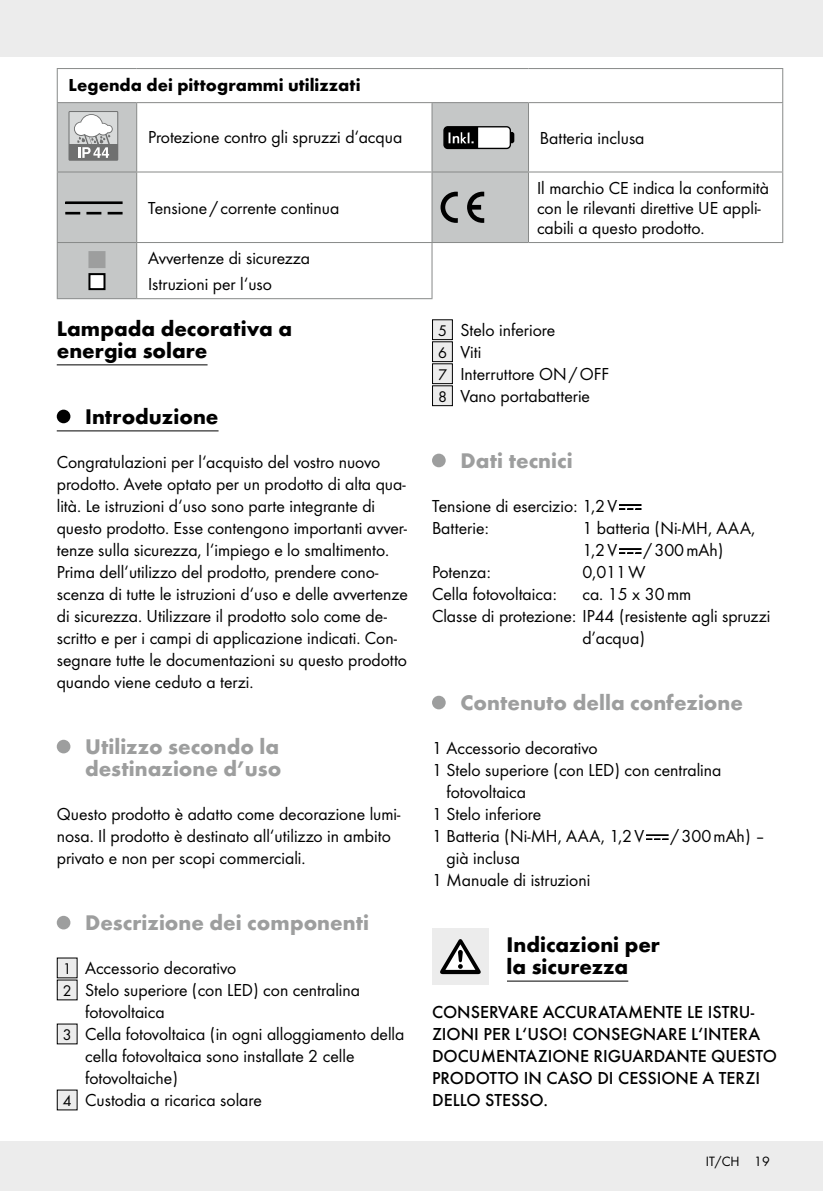
<style>
.page{position:relative;width:823px;height:1191px;background:#fff}
.page>*{position:absolute;margin:0;border:0;box-sizing:border-box;transform-origin:0 0}
.t1{font:700 22px/22px "Futura";color:#9d9e9e}
.t2{font:700 22px/22px "Futura";color:#000}
.t3{font:18px/22px "Futura Boo";color:#000}
.t4{font:500 18px/22px "Futura";color:#000}
.t5{font:700 18px "Futura";color:#000}
.t6{font:14px "Futura Boo";color:#000}
.s1{font-size:16px}
</style>
<div class="page">
<div style="left:0;top:0;width:822px;height:57px;background:#ececec"></div>
<div style="left:0;top:1141px;width:822px;height:50px;background:#ececec"></div>
<svg style="left:58px;top:103px;width:469px;height:196px"></svg>
<hr style="left:57px;top:68px;width:80px;height:1px;background:#878988">
<hr style="left:57px;top:69px;width:1px;height:33px;background:#878988">
<hr style="left:137px;top:68px;width:295px;height:1px;background:#878988">
<hr style="left:432px;top:68px;width:96px;height:1px;background:#878988">
<hr style="left:528px;top:68px;width:254px;height:1px;background:#878988">
<hr style="left:781px;top:69px;width:1px;height:33px;background:#878988">
<hr style="left:57px;top:102px;width:80px;height:1px;background:#878988">
<hr style="left:57px;top:103px;width:1px;height:68px;background:#878988">
<hr style="left:137px;top:102px;width:295px;height:1px;background:#878988">
<hr style="left:136px;top:103px;width:1px;height:68px;background:#878988">
<hr style="left:432px;top:102px;width:96px;height:1px;background:#878988">
<hr style="left:431px;top:103px;width:1px;height:68px;background:#878988">
<hr style="left:528px;top:102px;width:254px;height:1px;background:#878988">
<hr style="left:527px;top:103px;width:1px;height:68px;background:#878988">
<hr style="left:781px;top:103px;width:1px;height:68px;background:#878988">
<hr style="left:57px;top:171px;width:80px;height:1px;background:#878988">
<hr style="left:57px;top:172px;width:1px;height:70px;background:#878988">
<hr style="left:137px;top:171px;width:295px;height:1px;background:#878988">
<hr style="left:136px;top:172px;width:1px;height:70px;background:#878988">
<hr style="left:432px;top:171px;width:96px;height:1px;background:#878988">
<hr style="left:431px;top:172px;width:1px;height:70px;background:#878988">
<hr style="left:528px;top:171px;width:254px;height:1px;background:#878988">
<hr style="left:527px;top:172px;width:1px;height:70px;background:#878988">
<hr style="left:781px;top:172px;width:1px;height:70px;background:#878988">
<hr style="left:432px;top:242px;width:96px;height:1px;background:#878988">
<hr style="left:528px;top:242px;width:254px;height:1px;background:#878988">
<hr style="left:57px;top:242px;width:80px;height:1px;background:#878988">
<hr style="left:57px;top:243px;width:1px;height:55px;background:#878988">
<hr style="left:137px;top:242px;width:295px;height:1px;background:#878988">
<hr style="left:136px;top:243px;width:1px;height:55px;background:#878988">
<hr style="left:431px;top:243px;width:1px;height:55px;background:#878988">
<hr style="left:57px;top:298px;width:80px;height:1px;background:#878988">
<hr style="left:137px;top:298px;width:295px;height:1px;background:#878988">
<div style="left:69px;top:112px;width:49px;height:48px;background:#d8dada"></div>
<div style="left:69px;top:111px;width:49px;height:50px;border:1px solid #6f7070"></div>
<div style="left:69px;top:144px;width:48px;height:16px;background:#6f7070"></div>
<svg style="left:74px;top:114px;width:39px;height:44px"></svg>
<svg style="left:510px;top:132px;width:4px;height:11px"></svg>
<div style="left:444px;top:127px;width:66px;height:21px;background:#fff;border-radius:4px"></div>
<div style="left:443px;top:126px;width:67px;height:23px;border:1px solid #000;border-radius:4px"></div>
<svg style="left:444px;top:127px;width:34px;height:21px"></svg>
<svg style="left:87px;top:212px;width:14px;height:2px"></svg>
<svg style="left:66px;top:212px;width:14px;height:2px"></svg>
<svg style="left:108px;top:212px;width:14px;height:2px"></svg>
<div style="left:66px;top:202px;width:56px;height:2px;border:1px solid #000"></div>
<svg style="left:467px;top:192px;width:17px;height:31px"></svg>
<svg style="left:440px;top:192px;width:17px;height:31px"></svg>
<div style="left:88px;top:251px;width:17px;height:17px;background:#9d9e9e;border:2px solid #9d9e9e"></div>
<div style="left:89px;top:274px;width:15px;height:15px;background:#fff"></div>
<div style="left:88px;top:273px;width:17px;height:17px;border:2px solid #000"></div>
<hr style="left:57px;top:364px;width:150px;height:1px;background:#000">
<hr style="left:57px;top:430px;width:161px;height:1px;background:#000">
<div style="left:57px;top:409px;width:13px;height:14px;background:#000;border-radius:50%"></div>
<div style="left:57px;top:739px;width:13px;height:14px;background:#9d9e9e;border-radius:50%"></div>
<div style="left:57px;top:915px;width:13px;height:14px;background:#9d9e9e;border-radius:50%"></div>
<div style="left:57px;top:958px;width:20px;height:20px;background:#ececec"></div>
<div style="left:57px;top:980px;width:20px;height:20px;background:#ececec"></div>
<div style="left:57px;top:1024px;width:20px;height:20px;background:#ececec"></div>
<div style="left:57px;top:1090px;width:20px;height:20px;background:#ececec"></div>
<hr style="left:506px;top:980px;width:122px;height:1px;background:#000">
<div style="left:432px;top:320px;width:20px;height:20px;background:#ececec"></div>
<div style="left:432px;top:319px;width:20px;height:21px;border:1px solid #000"></div>
<div style="left:432px;top:342px;width:20px;height:20px;background:#ececec"></div>
<div style="left:432px;top:341px;width:20px;height:21px;border:1px solid #000"></div>
<div style="left:432px;top:364px;width:20px;height:20px;background:#ececec"></div>
<div style="left:432px;top:363px;width:20px;height:21px;border:1px solid #000"></div>
<div style="left:432px;top:386px;width:20px;height:20px;background:#ececec"></div>
<div style="left:432px;top:385px;width:20px;height:21px;border:1px solid #000"></div>
<div style="left:432px;top:453px;width:13px;height:14px;background:#9d9e9e;border-radius:50%"></div>
<svg style="left:619px;top:505px;width:21px;height:5px"></svg>
<svg style="left:619px;top:549px;width:21px;height:5px"></svg>
<div style="left:432px;top:695px;width:13px;height:14px;background:#9d9e9e;border-radius:50%"></div>
<svg style="left:646px;top:835px;width:21px;height:5px"></svg>
<div style="left:432px;top:928px;width:56px;height:57px;background:#ececec"></div>
<svg style="left:440px;top:939px;width:40px;height:35px"></svg>
<p class="t5" style="left:69px;top:72px;width:293px">Legenda dei pittogrammi utilizzati</p>
<p class="t3" style="left:148px;top:125px;width:255px">Protezione contro gli spruzzi d‘acqua</p>
<p class="t3" style="left:539px;top:126px;width:106px">Batteria inclusa</p>
<p class="t3" style="left:148px;top:196px;width:193px">Tensione / corrente continua</p>
<p class="t3" style="left:148px;top:244px;width:163px;line-height:26px">Avvertenze di sicurezza<br>Istruzioni per l‘uso</p>
<p class="t2" style="left:57px;top:316px;width:237px">Lampada decorativa a energia solare</p>
<p class="t2" style="left:85px;top:404px;width:135px">Introduzione</p>
<p class="t3" style="left:57px;top:450px;width:352px">Congratulazioni per l‘acquisto del vostro nuovo prodotto. Avete optato per un prodotto di alta qua&shy;lità. Le istruzioni d‘uso sono parte integrante di questo prodotto. Esse contengono importanti avver&shy;tenze sulla sicurezza, l‘impiego e lo smaltimento.<br>Prima dell‘utilizzo del prodotto, prendere cono&shy;scenza di tutte le istruzioni d‘uso e delle avvertenze di sicurezza. Utilizzare il prodotto solo come de&shy;scritto e per i campi di applicazione indicati. Con&shy;segnare tutte le documentazioni su questo prodotto quando viene ceduto a terzi.</p>
<p class="t1" style="left:85px;top:734px;width:198px">Utilizzo secondo la destinazione d’uso</p>
<p class="t3" style="left:57px;top:802px;width:345px">Questo prodotto è adatto come decorazione lumi&shy;nosa. Il prodotto è destinato all‘utilizzo in ambito privato e non per scopi commerciali.</p>
<p class="t1" style="left:85px;top:910px;width:285px">Descrizione dei componenti</p>
<p class="t3" style="left:63px;top:956px;width:175px"><span class="s1">1</span> Accessorio decorativo</p>
<p class="t3" style="left:63px;top:978px;width:298px"><span class="s1">2</span> Stelo superiore (con LED) con centralina</p>
<p class="t3" style="left:85px;top:1000px;width:81px">fotovoltaica</p>
<p class="t3" style="left:63px;top:1022px;width:343px"><span class="s1">3</span> Cella fotovoltaica (in ogni alloggiamento della</p>
<p class="t3" style="left:85px;top:1044px;width:270px">cella fotovoltaica sono installate 2 celle</p>
<p class="t3" style="left:85px;top:1066px;width:94px">fotovoltaiche)</p>
<p class="t3" style="left:63px;top:1088px;width:200px"><span class="s1">4</span> Custodia a ricarica solare</p>
<p class="t3" style="left:536px;top:177px;width:233px;line-height:20px">Il marchio CE indica la conformità con le rilevanti direttive UE appli&shy;cabili a questo prodotto.</p>
<p class="t3" style="left:438px;top:318px;width:172px"><span class="s1">5</span> Stelo inferiore<br><span class="s1">6</span> Viti<br><span class="s1">7</span> Interruttore ON/OFF<br><span class="s1">8</span> Vano portabatterie</p>
<p class="t1" style="left:460px;top:448px;width:114px">Dati tecnici</p>
<p class="t3" style="left:432px;top:494px;width:186px">Tensione di esercizio: 1,2V<br>Batterie:</p>
<p class="t3" style="left:582px;top:516px;width:174px">1 batteria (Ni-MH, AAA,<br>1,2V</p>
<p class="t3" style="left:643px;top:538px;width:82px">/300mAh)</p>
<p class="t3" style="left:432px;top:560px;width:60px">Potenza:</p>
<p class="t3" style="left:582px;top:560px;width:64px">0,011W</p>
<p class="t3" style="left:432px;top:582px;width:126px">Cella fotovoltaica:</p>
<p class="t3" style="left:582px;top:582px;width:110px">ca. 15 x 30mm</p>
<p class="t3" style="left:432px;top:604px;width:340px">Classe di protezione: IP44 (resistente agli spruzzi</p>
<p class="t3" style="left:582px;top:626px;width:64px">d’acqua)</p>
<p class="t1" style="left:460px;top:690px;width:284px">Contenuto della confezione</p>
<p class="t3" style="left:432px;top:736px;width:167px">1 Accessorio decorativo</p>
<p class="t3" style="left:432px;top:758px;width:291px">1 Stelo superiore (con LED) con centralina</p>
<p class="t3" style="left:446px;top:780px;width:81px">fotovoltaica</p>
<p class="t3" style="left:432px;top:802px;width:111px">1 Stelo inferiore</p>
<p class="t3" style="left:432px;top:824px;width:214px">1 Batteria (Ni-MH, AAA, 1,2V</p>
<p class="t3" style="left:670px;top:824px;width:96px">/300mAh) –</p>
<p class="t3" style="left:432px;top:846px;width:160px;text-indent:14px">già inclusa<br>1 Manuale di istruzioni</p>
<p class="t2" style="left:506px;top:932px;width:155px">Indicazioni per la sicurezza</p>
<p class="t4" style="left:432px;top:1000px;width:346px">CONSERVARE ACCURATAMENTE LE ISTRU-<br>ZIONI PER L‘USO! CONSEGNARE L‘INTERA<br>DOCUMENTAZIONE RIGUARDANTE QUESTO<br>PRODOTTO IN CASO DI CESSIONE A TERZI<br>DELLO STESSO.</p>
<p class="t6" style="left:705px;top:1152px;width:65px">IT/CH 19</p>
</div>
